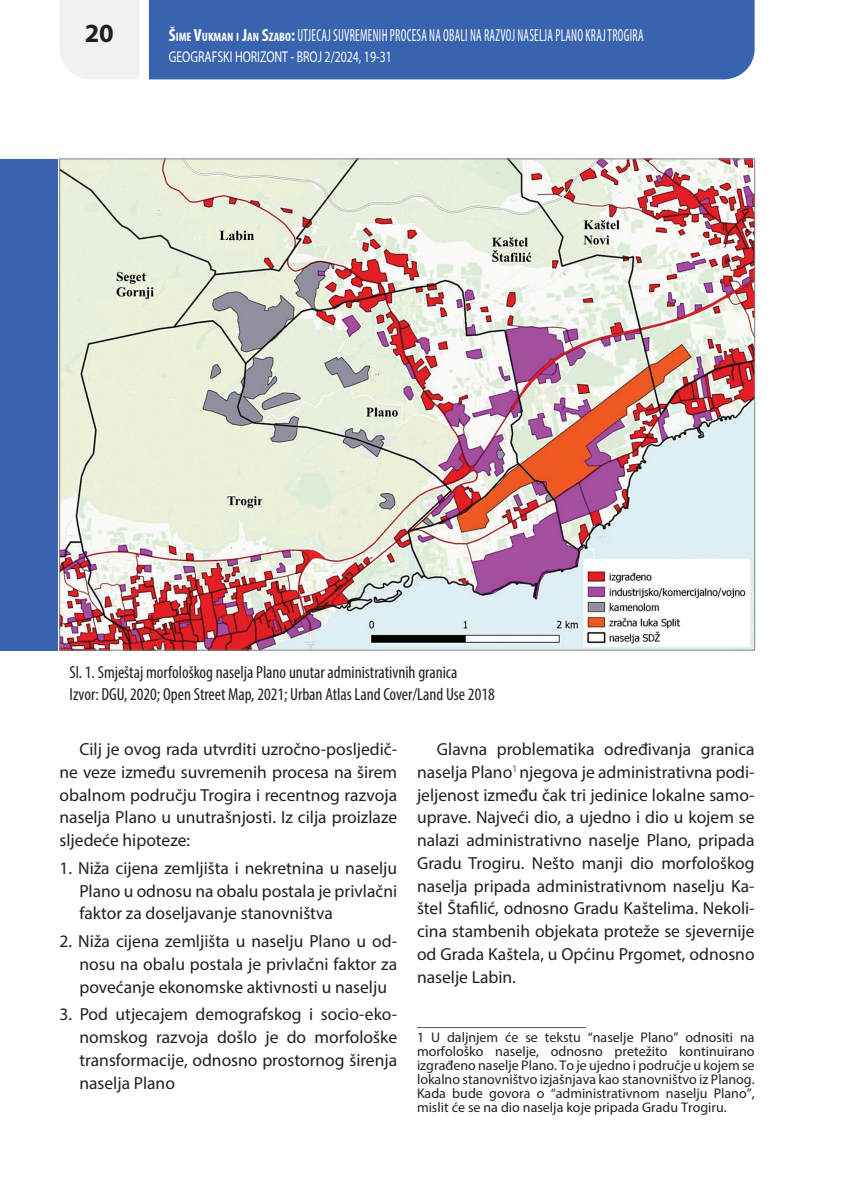
<style>
.page{position:relative;width:844px;height:1191px;background:#fff}
.page>*{position:absolute;margin:0;border:0;box-sizing:border-box;transform-origin:0 0}
.t1{font:700 26.25px "Myriad Pro";color:#231f20}
.t2{font:17.5px/22.8px "Myriad Pro";color:#231f20;text-align:justify}
.Slika_naslov{font:condensed 17.5px "Myriad Pro";color:#231f20}
.Letva_lijevo_članak{font:condensed 17.5px "Myriad Pro";letter-spacing:.02em;color:#fff;scale:.73 1}
.Letva_lijevo_članak-2{font:15.75px "Myriad Pro";color:#fff;scale:.75 1}
.Tekst_fusnote{font:14px/14px "Myriad Pro";color:#231f20;text-align:justify}
.s1{font-weight:700}
.s2{font-weight:700;font-size:12.25px}
</style>
<div class="page">
<div style="left:149px;top:0;width:605px;height:79px;background:#3863af"></div>
<div style="left:60px;top:0;width:79px;height:79px;background:#f0f1f2"></div>
<hr style="left:417px;top:1027px;width:168px;height:1px;background:#57585a">
<div style="left:0;top:159px;width:57px;height:491px;background:#3863af"></div>
<img style="left:62px;top:161px;width:690px;height:487px">
<h1 class="t1" style="left:85px;top:16px;width:31px">20</h1>
<p class="Letva_lijevo_članak" style="left:169px;top:24px;width:651px"><span class="s1">Š</span><span class="s2">IME</span> <span class="s1">V</span><span class="s2">UKMAN I</span> <span class="s1">J</span><span class="s2">AN</span> <span class="s1">S</span><span class="s2">ZABO</span><span class="s1">:</span>UTJECAJ SUVREMENIH PROCESA NA OBALI NA RAZVOJ NASELJA PLANO KRAJ TROGIRA</p>
<p class="Letva_lijevo_članak-2" style="left:169px;top:47px;width:299px">GEOGRAFSKI HORIZONT - BROJ 2/2024, 19-31</p>
<p class="Slika_naslov" style="left:69px;top:661px;width:389px">Sl. 1. Smještaj morfološkog naselja Plano unutar administrativnih granica</p>
<p class="Slika_naslov" style="left:69px;top:684px;width:426px">Izvor: DGU, 2020; Open Street Map, 2021; Urban Atlas Land Cover/Land Use 2018</p>
<p class="t2" style="left:60px;top:737px;width:339px;text-indent:20px">Cilj je ovog rada utvrditi uzročno-posljedič&shy;ne veze između suvremenih procesa na širem obalnom području Trogira i recentnog razvoja naselja Plano u unutrašnjosti. Iz cilja proizlaze sljedeće hipoteze:</p>
<p class="t2" style="left:79px;top:856px;width:319px;text-indent:-20px">1. Niža cijena zemljišta i nekretnina u naselju Plano u odnosu na obalu postala je privlačni faktor za doseljavanje stanovništva</p>
<p class="t2" style="left:79px;top:929px;width:319px;text-indent:-20px">2. Niža cijena zemljišta u naselju Plano u od&shy;nosu na obalu postala je privlačni faktor za povećanje ekonomske aktivnosti u naselju</p>
<p class="t2" style="left:79px;top:1002px;width:319px;text-indent:-20px">3. Pod utjecajem demografskog i socio-eko&shy;nomskog razvoja došlo je do morfološke transformacije, odnosno prostornog širenja naselja Plano</p>
<p class="t2" style="left:417px;top:737px;width:339px;text-indent:20px">Glavna problematika određivanja granica naselja Plano<sup>1</sup> njegova je administrativna podi&shy;jeljenost između čak tri jedinice lokalne samo&shy;uprave. Najveći dio, a ujedno i dio u kojem se nalazi administrativno naselje Plano, pripada Gradu Trogiru. Nešto manji dio morfološkog naselja pripada administrativnom naselju Ka&shy;štel Štafilić, odnosno Gradu Kaštelima. Nekoli&shy;cina stambenih objekata proteže se sjevernije od Grada Kaštela, u Općinu Prgomet, odnosno naselje Labin.</p>
<p class="Tekst_fusnote" style="left:417px;top:1029px;width:339px">1 U daljnjem će se tekstu “naselje Plano” odnositi na morfološko naselje, odnosno pretežito kontinuirano izgrađeno naselje Plano. To je ujedno i područje u kojem se lokalno stanovništvo izjašnjava kao stanovništvo iz Planog.<br>Kada bude govora o “administrativnom naselju Plano”, mislit će se na dio naselja koje pripada Gradu Trogiru.</p>
</div>
